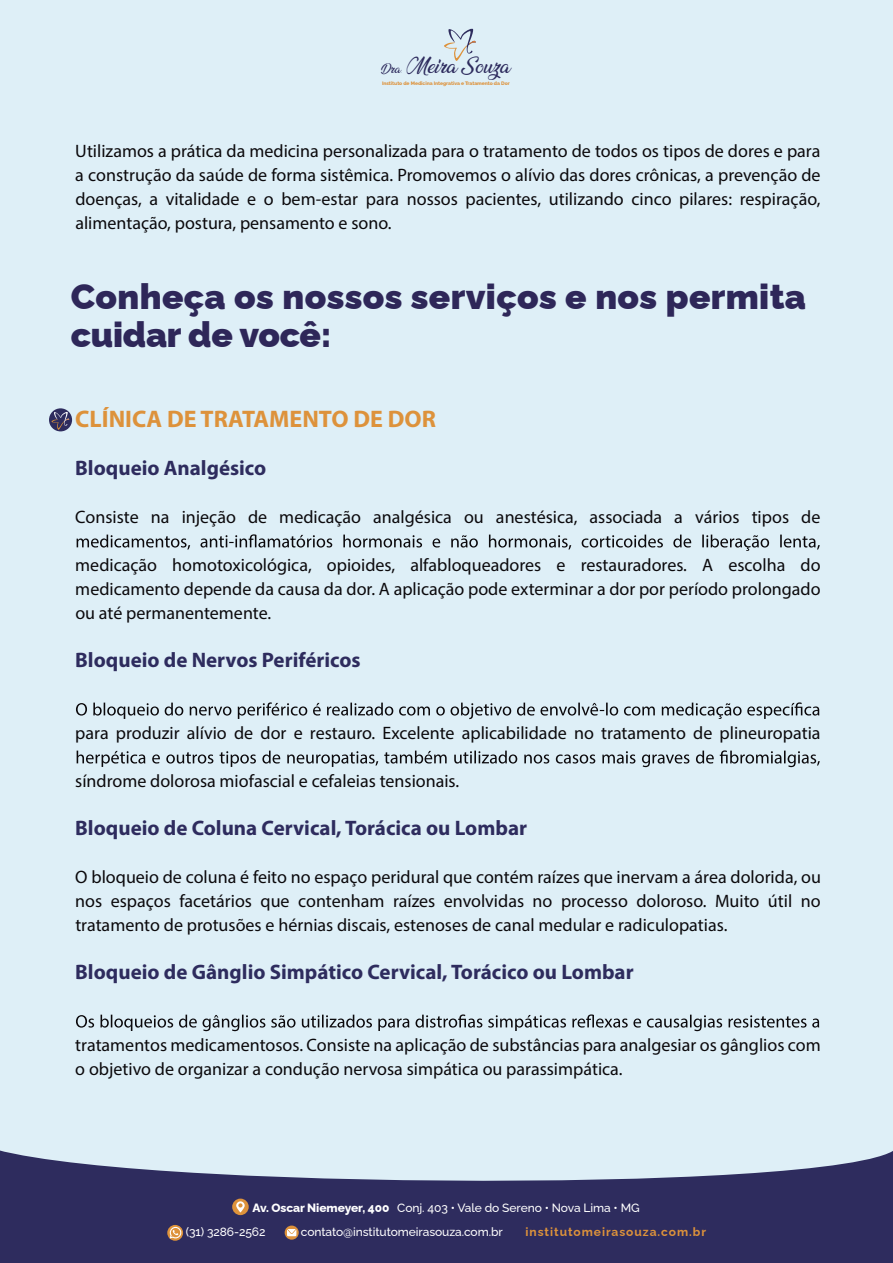
<style>
.page{position:relative;width:893px;height:1263px;background:#deeff7}
.page>*{position:absolute;margin:0;border:0;box-sizing:border-box;transform-origin:0 0}
.t1{font:900 35.25px/38.4px "Raleway";letter-spacing:.01em;color:#2e2759}
.t2{font:700 24px "Myriad Pro";color:#dd923b}
.t3{font:700 21px "Myriad Pro";color:#2e2c5e}
.t4{font:18px/24px "Myriad Pro";color:#0b090c;text-align:justify}
.t5{font:17.85px "Ananda";color:#2e2c5e}
.t6{font:500 12px/24px "Raleway";letter-spacing:-.005em;color:#fff}
.t7{font:700 12px "Raleway";letter-spacing:.08em;color:#dd923b}
.t8{font:800 4.95px "Raleway";letter-spacing:-.005em;color:#dd923b}
.s1{font-size:10.5px}
.s2{font-family:"Autography";font-size:10.5px}
.s3{font-weight:800}
</style>
<div class="page">
<svg style="left:444px;top:29px;width:32px;height:32px"></svg>
<svg style="left:0;top:1150px;width:893px;height:113px;fill:#2e2c5e"></svg>
<svg style="left:232px;top:1198px;width:17px;height:17px"></svg>
<svg style="left:236px;top:1201px;width:9px;height:11px"></svg>
<svg style="left:285px;top:1225px;width:14px;height:15px"></svg>
<svg style="left:287px;top:1229px;width:9px;height:7px"></svg>
<svg style="left:167px;top:1225px;width:16px;height:16px"></svg>
<svg style="left:170px;top:1227px;width:11px;height:11px"></svg>
<svg style="left:49px;top:408px;width:23px;height:23px"></svg>
<svg style="left:51px;top:412px;width:18px;height:18px"></svg>
<svg style="left:77px;top:534px;width:743px;height:17px"></svg>
<svg style="left:76px;top:702px;width:743px;height:17px"></svg>
<svg style="left:77px;top:750px;width:743px;height:17px"></svg>
<svg style="left:76px;top:1014px;width:743px;height:17px"></svg>
<p class="t5" style="left:381px;top:56px;width:131px"><span class="s1">Dra</span><span class="s2">.</span> Meira Souza</p>
<p class="t8" style="left:382px;top:79px;width:129px">Instituto de Medicina Integrativa e Tratamento da Dor</p>
<p class="t4" style="left:75px;top:139px;width:747px">Utilizamos a prática da medicina personalizada para o tratamento de todos os tipos de dores e para a construção da saúde de forma sistêmica. Promovemos o alívio das dores crônicas, a prevenção de doenças, a vitalidade e o bem-estar para nossos pacientes, utilizando cinco pilares: respiração, alimentação, postura, pensamento e sono.</p>
<h1 class="t1" style="left:71px;top:273px;width:737px">Conheça os nossos serviços e nos permita cuidar de você:</h1>
<h2 class="t2" style="left:75px;top:404px;width:362px">CLÍNICA DE TRATAMENTO DE DOR</h2>
<p class="t3" style="left:75px;top:455px;width:193px">Bloqueio Analgésico</p>
<p class="t4" style="left:75px;top:505px;width:747px">Consiste na injeção de medicação analgésica ou anestésica, associada a vários tipos de</p>
<p class="t4" style="left:75px;top:553px;width:747px">medicação homotoxicológica, opioides, alfabloqueadores e restauradores. A escolha do medicamento depende da causa da dor. A aplicação pode exterminar a dor por período prolongado ou até permanentemente.</p>
<p class="t3" style="left:75px;top:647px;width:287px">Bloqueio de Nervos Periféricos</p>
<p class="t4" style="left:75px;top:721px;width:747px">para produzir alívio de dor e restauro. Excelente aplicabilidade no tratamento de plineuropatia</p>
<p class="t4" style="left:75px;top:769px;width:385px">síndrome dolorosa miofascial e cefaleias tensionais.</p>
<p class="t3" style="left:75px;top:815px;width:453px">Bloqueio de Coluna Cervical, Torácica ou Lombar</p>
<p class="t4" style="left:75px;top:865px;width:747px">O bloqueio de coluna é feito no espaço peridural que contém raízes que inervam a área dolorida, ou nos espaços facetários que contenham raízes envolvidas no processo doloroso. Muito útil no tratamento de protusões e hérnias discais, estenoses de canal medular e radiculopatias.</p>
<p class="t3" style="left:75px;top:959px;width:560px">Bloqueio de Gânglio Simpático Cervical, Torácico ou Lombar</p>
<p class="t4" style="left:75px;top:1033px;width:747px">tratamentos medicamentosos. Consiste na aplicação de substâncias para analgesiar os gânglios com o objetivo de organizar a condução nervosa simpática ou parassimpática.</p>
<p class="t6" style="left:186px;top:1194px;width:455px;text-indent:67px"><span class="s3">Av. Oscar Niemeyer, 400</span> Conj. 403 • Vale do Sereno • Nova Lima • MG (31) 3286-2562</p>
<p class="t6" style="left:301px;top:1218px;width:203px">contato@institutomeirasouza.com.br</p>
<p class="t7" style="left:525px;top:1222px;width:182px">institutomeirasouza.com.br</p>
</div>
